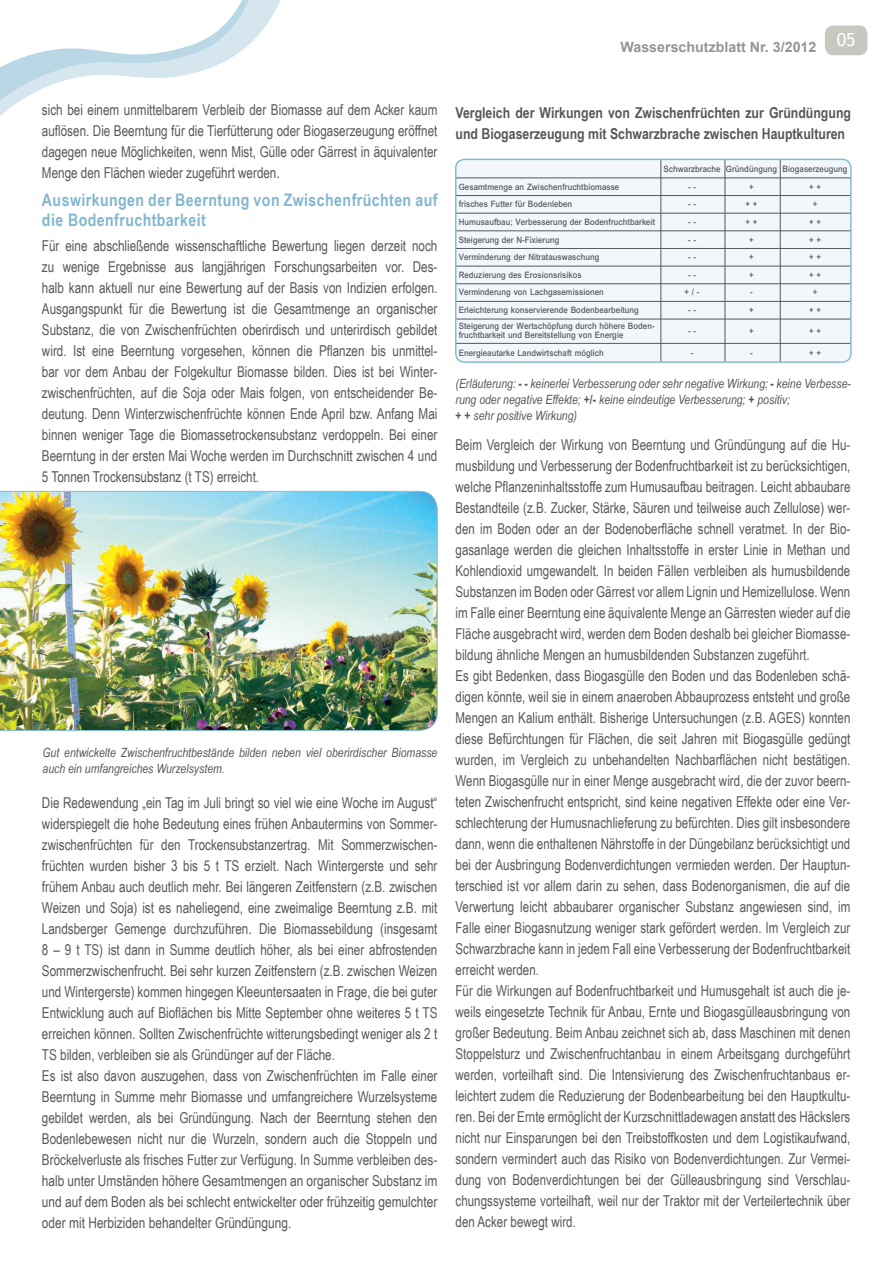
<style>
.page{position:relative;width:893px;height:1263px;background:#fff}
.page>*{position:absolute;margin:0;border:0;box-sizing:border-box;transform-origin:0 0}
.t1{font:700 17.25px/19.5px "Arial Narrow";letter-spacing:.025em;color:#82b7cf}
.t2{font:15px/21px "Arial Narrow";letter-spacing:.005em;color:#57585a;scale:.94 1}
.t3{font:15px/21px "Arial Narrow";letter-spacing:.005em;color:#57585a;text-align:justify;scale:.95 1}
.t4{font:700 15px/21px "Arial Narrow";color:#57585a}
.t5{font:700 14.25px "Arial";color:#939598}
.t6{font:italic 12.75px/15.8px "Arial Narrow";color:#57585a}
.t7{font:500 8.85px/8.9px "M Arial";letter-spacing:.005em;color:#57585a;scale:.9 1}
.s1{font-weight:700;font-style:normal}
</style>
<div class="page">
<svg style="left:262px;top:0;width:18px;height:31px"></svg>
<svg style="left:0;top:0;width:259px;height:116px"></svg>
<img style="left:0;top:491px;width:437px;height:240px">
<div style="left:456px;top:159px;width:395px;height:203px;background:#f1f7fa;border-radius:9px"></div>
<hr style="left:456px;top:178px;width:395px;height:1px;background:#57585a">
<hr style="left:456px;top:195px;width:395px;height:1px;background:#57585a">
<hr style="left:456px;top:213px;width:395px;height:1px;background:#57585a">
<hr style="left:456px;top:231px;width:395px;height:1px;background:#57585a">
<hr style="left:456px;top:248px;width:395px;height:1px;background:#57585a">
<hr style="left:456px;top:266px;width:395px;height:1px;background:#57585a">
<hr style="left:456px;top:283px;width:395px;height:1px;background:#57585a">
<hr style="left:456px;top:301px;width:395px;height:1px;background:#57585a">
<hr style="left:456px;top:319px;width:395px;height:1px;background:#57585a">
<hr style="left:456px;top:343px;width:395px;height:1px;background:#57585a">
<hr style="left:661px;top:159px;width:1px;height:203px;background:#57585a">
<hr style="left:725px;top:159px;width:1px;height:203px;background:#57585a">
<hr style="left:780px;top:159px;width:1px;height:203px;background:#57585a">
<div style="left:455px;top:159px;width:397px;height:204px;border:2px solid #86bcd5;border-radius:9px"></div>
<div style="left:825px;top:26px;width:42px;height:29px;background:#c8c7c0;border-radius:9px"></div>
<p class="t5" style="left:620px;top:39px;width:237px">Wasserschutzblatt Nr. 3/2012 <sup>05</sup></p>
<p class="t3" style="left:42px;top:99px;width:418px">sich bei einem unmittelbarem Verbleib der Biomasse auf dem Acker kaum auflösen. Die Beerntung für die Tierfütterung oder Biogaserzeugung eröffnet dagegen neue Möglichkeiten, wenn Mist, Gülle oder Gärrest in äquivalenter Menge den Flächen wieder zugeführt werden.</p>
<p class="t1" style="left:42px;top:190px;width:397px">Auswirkungen der Beerntung von Zwischenfrüchten auf die Bodenfruchtbarkeit</p>
<p class="t3" style="left:42px;top:235px;width:418px">Für eine abschließende wissenschaftliche Bewertung liegen derzeit noch zu wenige Ergebnisse aus langjährigen Forschungsarbeiten vor. Des&shy;halb kann aktuell nur eine Bewertung auf der Basis von Indizien erfolgen.<br>Ausgangspunkt für die Bewertung ist die Gesamtmenge an organischer Substanz, die von Zwischenfrüchten oberirdisch und unterirdisch gebildet wird. Ist eine Beerntung vorgesehen, können die Pflanzen bis unmittel&shy;bar vor dem Anbau der Folgekultur Biomasse bilden. Dies ist bei Winter&shy;zwischenfrüchten, auf die Soja oder Mais folgen, von entscheidender Be&shy;deutung. Denn Winterzwischenfrüchte können Ende April bzw. Anfang Mai binnen weniger Tage die Biomassetrockensubstanz verdoppeln. Bei einer Beerntung in der ersten Mai Woche werden im Durchschnitt zwischen 4 und 5 Tonnen Trockensubstanz (t TS) erreicht.</p>
<p class="t6" style="left:43px;top:745px;width:396px">Gut entwickelte Zwischenfruchtbestände bilden neben viel oberirdischer Biomasse auch ein umfangreiches Wurzelsystem.</p>
<p class="t3" style="left:42px;top:792px;width:418px;text-align:left">Die Redewendung „ein Tag im Juli bringt so viel wie eine Woche im August“ widerspiegelt die hohe Bedeutung eines frühen Anbautermins von Sommer&shy;zwischenfrüchten für den Trockensubstanzertrag. Mit Sommerzwischen&shy;früchten wurden bisher 3 bis 5 t TS erzielt. Nach Wintergerste und sehr frühem Anbau auch deutlich mehr. Bei längeren Zeitfenstern (z.B. zwischen Weizen und Soja) ist es naheliegend, eine zweimalige Beerntung z.B. mit Landsberger Gemenge durchzuführen. Die Biomassebildung (insgesamt 8 – 9 t TS) ist dann in Summe deutlich höher, als bei einer abfrostenden Sommerzwischenfrucht. Bei sehr kurzen Zeitfenstern (z.B. zwischen Weizen und Wintergerste) kommen hingegen Kleeuntersaaten in Frage, die bei guter Entwicklung auch auf Bioflächen bis Mitte September ohne weiteres 5 t TS erreichen können. Sollten Zwischenfrüchte witterungsbedingt weniger als 2 t TS bilden, verbleiben sie als Gründünger auf der Fläche.<br>Es ist also davon auszugehen, dass von Zwischenfrüchten im Falle einer Beerntung in Summe mehr Biomasse und umfangreichere Wurzelsysteme gebildet werden, als bei Gründüngung. Nach der Beerntung stehen den Bodenlebewesen nicht nur die Wurzeln, sondern auch die Stoppeln und Bröckelverluste als frisches Futter zur Verfügung. In Summe verbleiben des&shy;halb unter Umständen höhere Gesamtmengen an organischer Substanz im und auf dem Boden als bei schlecht entwickelter oder frühzeitig gemulchter oder mit Herbiziden behandelter Gründüngung.</p>
<p class="t4" style="left:455px;top:102px;width:397px">Vergleich der Wirkungen von Zwischenfrüchten zur Gründüngung und Biogaserzeugung mit Schwarzbrache zwischen Hauptkulturen</p>
<p class="t7" style="left:664px;top:164px;width:206px">Schwarzbrache Gründüngung Biogaserzeugung</p>
<p class="t7" style="left:459px;top:182px;width:180px">Gesamtmenge an Zwischenfruchtbiomasse</p>
<p class="t7" style="left:688px;top:182px;width:10px">- -</p>
<p class="t7" style="left:749px;top:182px;width:7px">+</p>
<p class="t7" style="left:809px;top:182px;width:15px">+ +</p>
<p class="t7" style="left:459px;top:200px;width:128px">frisches Futter für Bodenleben</p>
<p class="t7" style="left:688px;top:200px;width:10px">- -</p>
<p class="t7" style="left:745px;top:200px;width:15px">+ +</p>
<p class="t7" style="left:813px;top:200px;width:7px">+</p>
<p class="t7" style="left:459px;top:217px;width:220px">Humusaufbau; Verbesserung der Bodenfruchtbarkeit</p>
<p class="t7" style="left:688px;top:217px;width:10px">- -</p>
<p class="t7" style="left:745px;top:217px;width:15px">+ +</p>
<p class="t7" style="left:809px;top:217px;width:15px">+ +</p>
<p class="t7" style="left:459px;top:235px;width:113px">Steigerung der N-Fixierung</p>
<p class="t7" style="left:688px;top:235px;width:10px">- -</p>
<p class="t7" style="left:749px;top:235px;width:7px">+</p>
<p class="t7" style="left:809px;top:235px;width:15px">+ +</p>
<p class="t7" style="left:459px;top:253px;width:158px">Verminderung der Nitratauswaschung</p>
<p class="t7" style="left:688px;top:253px;width:10px">- -</p>
<p class="t7" style="left:749px;top:253px;width:7px">+</p>
<p class="t7" style="left:809px;top:253px;width:15px">+ +</p>
<p class="t7" style="left:459px;top:270px;width:138px">Reduzierung des Erosionsrisikos</p>
<p class="t7" style="left:688px;top:270px;width:10px">- -</p>
<p class="t7" style="left:749px;top:270px;width:7px">+</p>
<p class="t7" style="left:809px;top:270px;width:15px">+ +</p>
<p class="t7" style="left:459px;top:288px;width:163px">Verminderung von Lachgasemissionen</p>
<p class="t7" style="left:685px;top:288px;width:18px">+ / -</p>
<p class="t7" style="left:750px;top:288px;width:4px">-</p>
<p class="t7" style="left:813px;top:288px;width:7px">+</p>
<p class="t7" style="left:459px;top:305px;width:202px">Erleichterung konservierende Bodenbearbeitung</p>
<p class="t7" style="left:688px;top:305px;width:10px">- -</p>
<p class="t7" style="left:749px;top:305px;width:7px">+</p>
<p class="t7" style="left:809px;top:305px;width:15px">+ +</p>
<p class="t7" style="left:459px;top:322px;width:219px">Steigerung der Wertschöpfung durch höhere Boden&shy;fruchtbarkeit und Bereitstellung von Energie</p>
<p class="t7" style="left:688px;top:326px;width:10px">- -</p>
<p class="t7" style="left:749px;top:326px;width:7px">+</p>
<p class="t7" style="left:809px;top:326px;width:15px">+ +</p>
<p class="t7" style="left:459px;top:348px;width:163px">Energieautarke Landwirtschaft möglich</p>
<p class="t7" style="left:691px;top:348px;width:4px">-</p>
<p class="t7" style="left:750px;top:348px;width:4px">-</p>
<p class="t7" style="left:809px;top:348px;width:15px">+ +</p>
<p class="t6" style="left:455px;top:376px;width:397px">(Erläuterung: <span class="s1">- -</span> keinerlei Verbesserung oder sehr negative Wirkung; <span class="s1">-</span> keine Verbesse&shy;rung oder negative Effekte; <span class="s1">+/-</span> keine eindeutige Verbesserung; <span class="s1">+</span> positiv;<br><span class="s1">+ +</span> sehr positive Wirkung)</p>
<p class="t2" style="left:455px;top:434px;width:422px">Beim Vergleich der Wirkung von Beerntung und Gründüngung auf die Hu&shy;musbildung und Verbesserung der Bodenfruchtbarkeit ist zu berücksichtigen, welche Pflanzeninhaltsstoffe zum Humusaufbau beitragen. Leicht abbaubare Bestandteile (z.B. Zucker, Stärke, Säuren und teilweise auch Zellulose) wer&shy;den im Boden oder an der Bodenoberfläche schnell veratmet. In der Bio&shy;gasanlage werden die gleichen Inhaltsstoffe in erster Linie in Methan und Kohlendioxid umgewandelt. In beiden Fällen verbleiben als humusbildende Substanzen im Boden oder Gärrest vor allem Lignin und Hemizellulose. Wenn im Falle einer Beerntung eine äquivalente Menge an Gärresten wieder auf die Fläche ausgebracht wird, werden dem Boden deshalb bei gleicher Biomasse&shy;bildung ähnliche Mengen an humusbildenden Substanzen zugeführt.<br>Es gibt Bedenken, dass Biogasgülle den Boden und das Bodenleben schä&shy;digen könnte, weil sie in einem anaeroben Abbauprozess entsteht und große Mengen an Kalium enthält. Bisherige Untersuchungen (z.B. AGES) konnten diese Befürchtungen für Flächen, die seit Jahren mit Biogasgülle gedüngt wurden, im Vergleich zu unbehandelten Nachbarflächen nicht bestätigen.<br>Wenn Biogasgülle nur in einer Menge ausgebracht wird, die der zuvor beern&shy;teten Zwischenfrucht entspricht, sind keine negativen Effekte oder eine Ver&shy;schlechterung der Humusnachlieferung zu befürchten. Dies gilt insbesondere dann, wenn die enthaltenen Nährstoffe in der Düngebilanz berücksichtigt und bei der Ausbringung Bodenverdichtungen vermieden werden. Der Hauptun&shy;terschied ist vor allem darin zu sehen, dass Bodenorganismen, die auf die Verwertung leicht abbaubarer organischer Substanz angewiesen sind, im Falle einer Biogasnutzung weniger stark gefördert werden. Im Vergleich zur Schwarzbrache kann in jedem Fall eine Verbesserung der Bodenfruchtbarkeit erreicht werden.<br>Für die Wirkungen auf Bodenfruchtbarkeit und Humusgehalt ist auch die je&shy;weils eingesetzte Technik für Anbau, Ernte und Biogasgülleausbringung von großer Bedeutung. Beim Anbau zeichnet sich ab, dass Maschinen mit denen Stoppelsturz und Zwischenfruchtanbau in einem Arbeitsgang durchgeführt werden, vorteilhaft sind. Die Intensivierung des Zwischenfruchtanbaus er&shy;leichtert zudem die Reduzierung der Bodenbearbeitung bei den Hauptkultu&shy;ren. Bei der Ernte ermöglicht der Kurzschnittladewagen anstatt des Häckslers nicht nur Einsparungen bei den Treibstoffkosten und dem Logistikaufwand, sondern vermindert auch das Risiko von Bodenverdichtungen. Zur Vermei&shy;dung von Bodenverdichtungen bei der Gülleausbringung sind Verschlau&shy;chungssysteme vorteilhaft, weil nur der Traktor mit der Verteilertechnik über den Acker bewegt wird.</p>
</div>
